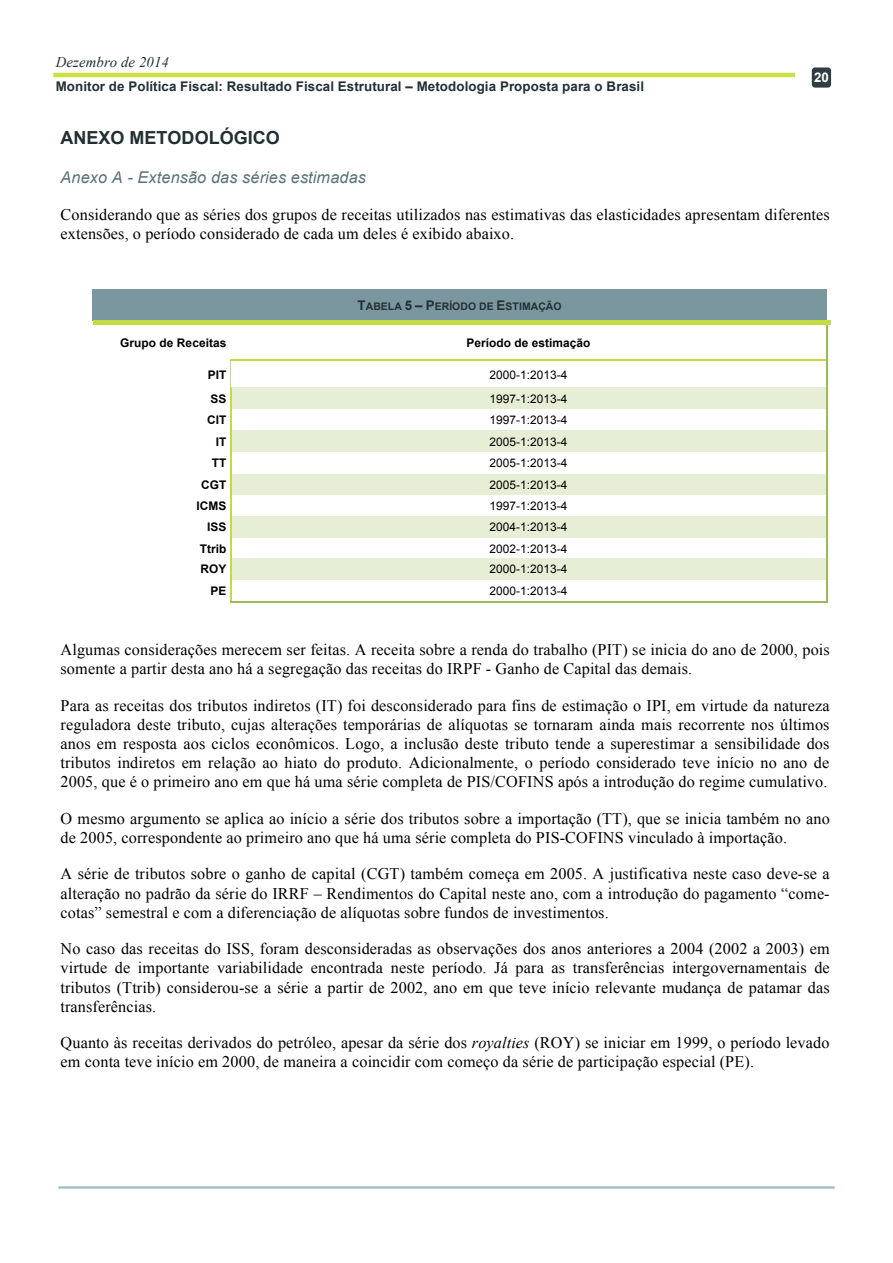
<style>
.page{position:relative;width:893px;height:1263px;background:#fff}
.page>*{position:absolute;margin:0;border:0;box-sizing:border-box;transform-origin:0 0}
.t1{font:700 18px "Arial";color:#222f33}
.t2{font:16.2px/19px "Times New Roman";letter-spacing:.01em;color:#000}
.t3{font:italic 16.2px "Arial";letter-spacing:.01em;color:#5b737c}
.t4{font:italic 14.7px "Times New Roman";letter-spacing:.01em;color:#222f33}
.t5{font:700 13.35px "Arial";letter-spacing:.01em;color:#222f33}
.t6{font:700 13.35px "Arial";color:#fff}
.t7{font:11.85px "Arial";letter-spacing:.005em;color:#000}
.t8{font:700 11.85px "Arial";letter-spacing:.005em;color:#000}
.t9{font:700 10.5px "Arial";letter-spacing:.005em;color:#252f34}
.s1{font-size:13.35px}
.s2{font-style:italic}
</style>
<div class="page">
<div style="left:811px;top:68px;width:20px;height:20px;background:#303c44;border-radius:3px"></div>
<hr style="left:53px;top:73px;width:742px;height:4px;background:#cce046">
<hr style="left:58px;top:1186px;width:776px;height:3px;background:#a1bbc4">
<div style="left:93px;top:289px;width:733px;height:32px;background:#7a979f"></div>
<hr style="left:93px;top:321px;width:137px;height:4px;background:#c3dc43">
<svg style="left:230px;top:321px;width:5px;height:4px"></svg>
<hr style="left:235px;top:321px;width:590px;height:4px;background:#c3dc43">
<svg style="left:825px;top:321px;width:5px;height:5px"></svg>
<hr style="left:825px;top:325px;width:2px;height:35px;background:#9bbb59">
<hr style="left:232px;top:360px;width:593px;height:1px;background:#c3dc43">
<hr style="left:825px;top:361px;width:2px;height:26px;background:#9bbb59">
<div style="left:231px;top:387px;width:594px;height:22px;background:#e6eed5"></div>
<hr style="left:825px;top:387px;width:2px;height:22px;background:#9bbb59">
<hr style="left:825px;top:409px;width:2px;height:22px;background:#9bbb59">
<div style="left:231px;top:431px;width:594px;height:21px;background:#e6eed5"></div>
<hr style="left:825px;top:431px;width:2px;height:21px;background:#9bbb59">
<hr style="left:825px;top:452px;width:2px;height:22px;background:#9bbb59">
<div style="left:231px;top:474px;width:594px;height:21px;background:#e6eed5"></div>
<hr style="left:825px;top:474px;width:2px;height:21px;background:#9bbb59">
<hr style="left:825px;top:495px;width:2px;height:21px;background:#9bbb59">
<div style="left:231px;top:516px;width:594px;height:22px;background:#e6eed5"></div>
<hr style="left:825px;top:516px;width:2px;height:22px;background:#9bbb59">
<hr style="left:825px;top:538px;width:2px;height:21px;background:#9bbb59">
<div style="left:231px;top:559px;width:594px;height:21px;background:#e6eed5"></div>
<hr style="left:825px;top:559px;width:2px;height:21px;background:#9bbb59">
<svg style="left:230px;top:360px;width:2px;height:243px"></svg>
<hr style="left:231px;top:601px;width:594px;height:2px;background:#9bbb59">
<hr style="left:825px;top:580px;width:2px;height:21px;background:#9bbb59">
<p class="t4" style="left:56px;top:54px;width:115px">Dezembro de 2014</p>
<p class="t5" style="left:56px;top:79px;width:590px">Monitor de Política Fiscal: Resultado Fiscal Estrutural – Metodologia Proposta para o Brasil</p>
<p class="t6" style="left:814px;top:70px;width:16px">20</p>
<p class="t1" style="left:61px;top:128px;width:221px">ANEXO METODOLÓGICO</p>
<p class="t3" style="left:61px;top:168px;width:307px">Anexo A - Extensão das séries estimadas</p>
<p class="t2" style="left:61px;top:205px;width:770px">Considerando que as séries dos grupos de receitas utilizados nas estimativas das elasticidades apresentam diferentes extensões, o período considerado de cada um deles é exibido abaixo.</p>
<p class="t9" style="left:357px;top:300px;width:206px"><span class="s1">T</span>ABELA <span class="s1">5 – P</span>ERÍODO DE <span class="s1">E</span>STIMAÇÃO</p>
<p class="t8" style="left:120px;top:336px;width:107px">Grupo de Receitas</p>
<p class="t8" style="left:466px;top:336px;width:125px">Período de estimação</p>
<p class="t8" style="left:208px;top:368px;width:20px">PIT</p>
<p class="t7" style="left:489px;top:368px;width:79px">2000-1:2013-4</p>
<p class="t8" style="left:210px;top:392px;width:17px">SS</p>
<p class="t7" style="left:489px;top:392px;width:79px">1997-1:2013-4</p>
<p class="t8" style="left:207px;top:413px;width:21px">CIT</p>
<p class="t7" style="left:489px;top:413px;width:79px">1997-1:2013-4</p>
<p class="t8" style="left:216px;top:435px;width:12px">IT</p>
<p class="t7" style="left:489px;top:435px;width:79px">2005-1:2013-4</p>
<p class="t8" style="left:212px;top:457px;width:16px">TT</p>
<p class="t7" style="left:489px;top:457px;width:79px">2005-1:2013-4</p>
<p class="t8" style="left:201px;top:478px;width:27px">CGT</p>
<p class="t7" style="left:489px;top:478px;width:79px">2005-1:2013-4</p>
<p class="t8" style="left:196px;top:499px;width:31px">ICMS</p>
<p class="t7" style="left:489px;top:499px;width:79px">1997-1:2013-4</p>
<p class="t8" style="left:207px;top:521px;width:21px">ISS</p>
<p class="t7" style="left:489px;top:521px;width:79px">2004-1:2013-4</p>
<p class="t8" style="left:200px;top:542px;width:28px">Ttrib</p>
<p class="t7" style="left:489px;top:542px;width:79px">2002-1:2013-4</p>
<p class="t8" style="left:200px;top:563px;width:27px">ROY</p>
<p class="t7" style="left:489px;top:563px;width:79px">2000-1:2013-4</p>
<p class="t8" style="left:210px;top:584px;width:17px">PE</p>
<p class="t7" style="left:489px;top:584px;width:79px">2000-1:2013-4</p>
<p class="t2" style="left:61px;top:640px;width:770px">Algumas considerações merecem ser feitas. A receita sobre a renda do trabalho (PIT) se inicia do ano de 2000, pois somente a partir desta ano há a segregação das receitas do IRPF - Ganho de Capital das demais.</p>
<p class="t2" style="left:61px;top:696px;width:770px;text-align:justify">Para as receitas dos tributos indiretos (IT) foi desconsiderado para fins de estimação o IPI, em virtude da natureza reguladora deste tributo, cujas alterações temporárias de alíquotas se tornaram ainda mais recorrente nos últimos anos em resposta aos ciclos econômicos. Logo, a inclusão deste tributo tende a superestimar a sensibilidade dos tributos indiretos em relação ao hiato do produto. Adicionalmente, o período considerado teve início no ano de 2005, que é o primeiro ano em que há uma série completa de PIS/COFINS após a introdução do regime cumulativo.</p>
<p class="t2" style="left:61px;top:809px;width:770px">O mesmo argumento se aplica ao início a série dos tributos sobre a importação (TT), que se inicia também no ano de 2005, correspondente ao primeiro ano que há uma série completa do PIS-COFINS vinculado à importação.</p>
<p class="t2" style="left:61px;top:864px;width:770px;text-align:justify">A série de tributos sobre o ganho de capital (CGT) também começa em 2005. A justificativa neste caso deve-se a alteração no padrão da série do IRRF – Rendimentos do Capital neste ano, com a introdução do pagamento “come&shy;cotas” semestral e com a diferenciação de alíquotas sobre fundos de investimentos.</p>
<p class="t2" style="left:61px;top:939px;width:770px;text-align:justify">No caso das receitas do ISS, foram desconsideradas as observações dos anos anteriores a 2004 (2002 a 2003) em virtude de importante variabilidade encontrada neste período. Já para as transferências intergovernamentais de tributos (Ttrib) considerou-se a série a partir de 2002, ano em que teve início relevante mudança de patamar das transferências.</p>
<p class="t2" style="left:61px;top:1033px;width:770px">Quanto às receitas derivados do petróleo, apesar da série dos <span class="s2">royalties</span> (ROY) se iniciar em 1999, o período levado em conta teve início em 2000, de maneira a coincidir com começo da série de participação especial (PE).</p>
</div>
